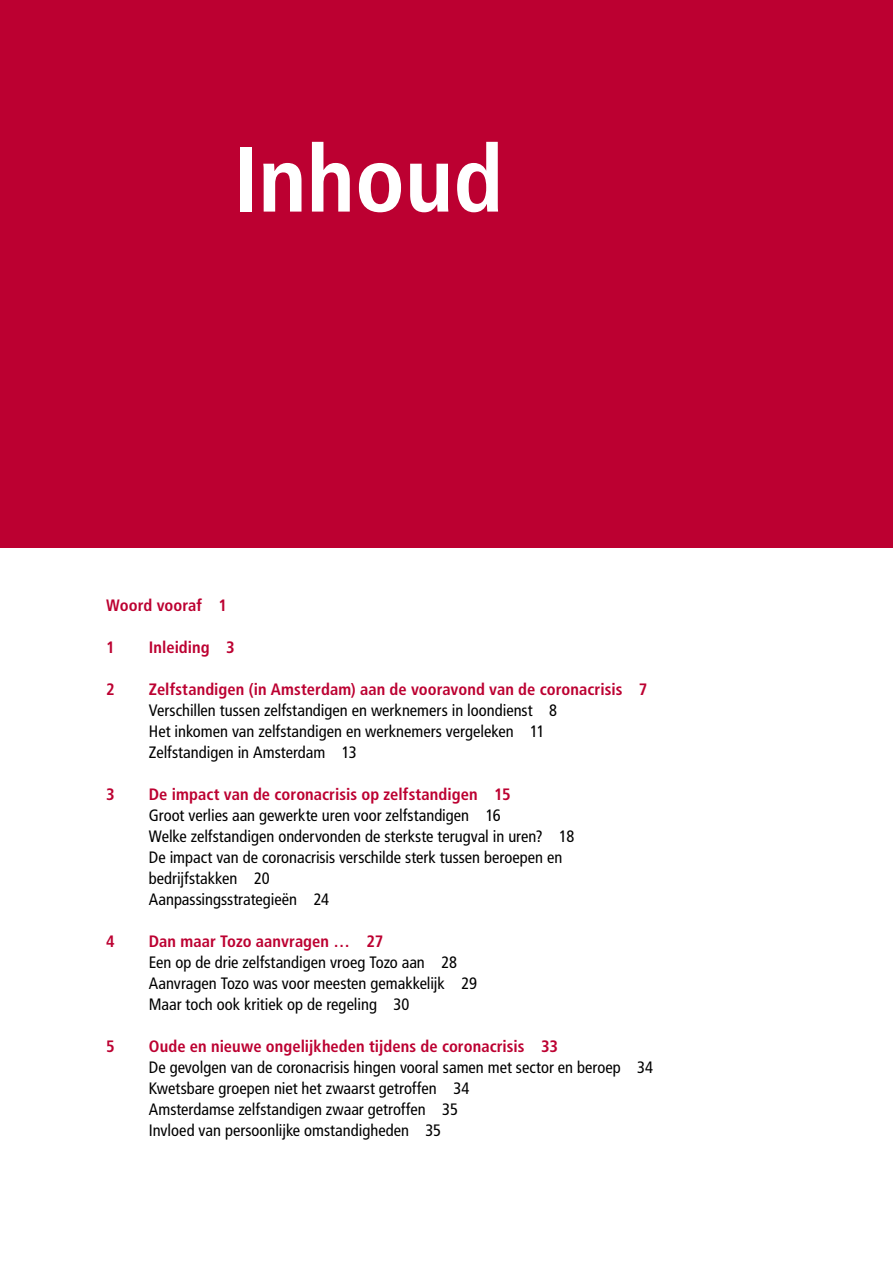
<style>
.page{position:relative;width:893px;height:1263px;background:#fff}
.page>*{position:absolute;margin:0;border:0;box-sizing:border-box;transform-origin:0 0}
.H1_Preface_nietintoc{font:700 condensed 93px "Frutiger LT Std";color:#fff}
.t1{font:condensed 16.5px/21px "Frutiger LT Std";color:#000}
.t2{font:700 condensed 16.5px "Frutiger LT Std";letter-spacing:.005em;color:#bc0031}
</style>
<div class="page">
<div style="left:0;top:0;width:893px;height:548px;background:#bc0031"></div>
<p class="H1_Preface_nietintoc" style="left:233px;top:124px;width:272px">Inhoud</p>
<p class="t2" style="left:106px;top:595px;width:122px">Woord vooraf 1</p>
<p class="t2" style="left:106px;top:637px;width:10px">1</p>
<p class="t2" style="left:149px;top:637px;width:88px">Inleiding 3</p>
<p class="t2" style="left:106px;top:679px;width:10px">2</p>
<p class="t2" style="left:149px;top:679px;width:500px">Zelfstandigen (in Amsterdam) aan de vooravond van de coronacrisis 7</p>
<p class="t1" style="left:149px;top:699px;width:410px">Verschillen tussen zelfstandigen en werknemers in loondienst 8</p>
<p class="t1" style="left:149px;top:720px;width:397px">Het inkomen van zelfstandigen en werknemers vergeleken 11</p>
<p class="t1" style="left:149px;top:741px;width:209px">Zelfstandigen in Amsterdam 13</p>
<p class="t2" style="left:106px;top:784px;width:10px">3</p>
<p class="t2" style="left:149px;top:784px;width:363px">De impact van de coronacrisis op zelfstandigen 15</p>
<p class="t1" style="left:149px;top:804px;width:353px">Groot verlies aan gewerkte uren voor zelfstandigen 16</p>
<p class="t1" style="left:149px;top:825px;width:427px">Welke zelfstandigen ondervonden de sterkste terugval in uren? 18</p>
<p class="t1" style="left:149px;top:846px;width:415px">De impact van de coronacrisis verschilde sterk tussen beroepen en bedrijfstakken 20</p>
<p class="t1" style="left:149px;top:888px;width:182px">Aanpassingsstrategieën 24</p>
<p class="t2" style="left:106px;top:931px;width:10px">4</p>
<p class="t2" style="left:149px;top:931px;width:236px">Dan maar Tozo aanvragen … 27</p>
<p class="t1" style="left:149px;top:951px;width:310px">Een op de drie zelfstandigen vroeg Tozo aan 28</p>
<p class="t1" style="left:149px;top:972px;width:330px">Aanvragen Tozo was voor meesten gemakkelijk 29</p>
<p class="t1" style="left:149px;top:993px;width:262px">Maar toch ook kritiek op de regeling 30</p>
<p class="t2" style="left:106px;top:1036px;width:10px">5</p>
<p class="t2" style="left:149px;top:1036px;width:411px">Oude en nieuwe ongelijkheden tijdens de coronacrisis 33</p>
<p class="t1" style="left:149px;top:1056px;width:506px">De gevolgen van de coronacrisis hingen vooral samen met sector en beroep 34</p>
<p class="t1" style="left:149px;top:1077px;width:322px">Kwetsbare groepen niet het zwaarst getroffen 34</p>
<p class="t1" style="left:149px;top:1098px;width:311px">Amsterdamse zelfstandigen zwaar getroffen 35</p>
<p class="t1" style="left:149px;top:1119px;width:294px">Invloed van persoonlijke omstandigheden 35</p>
</div>
